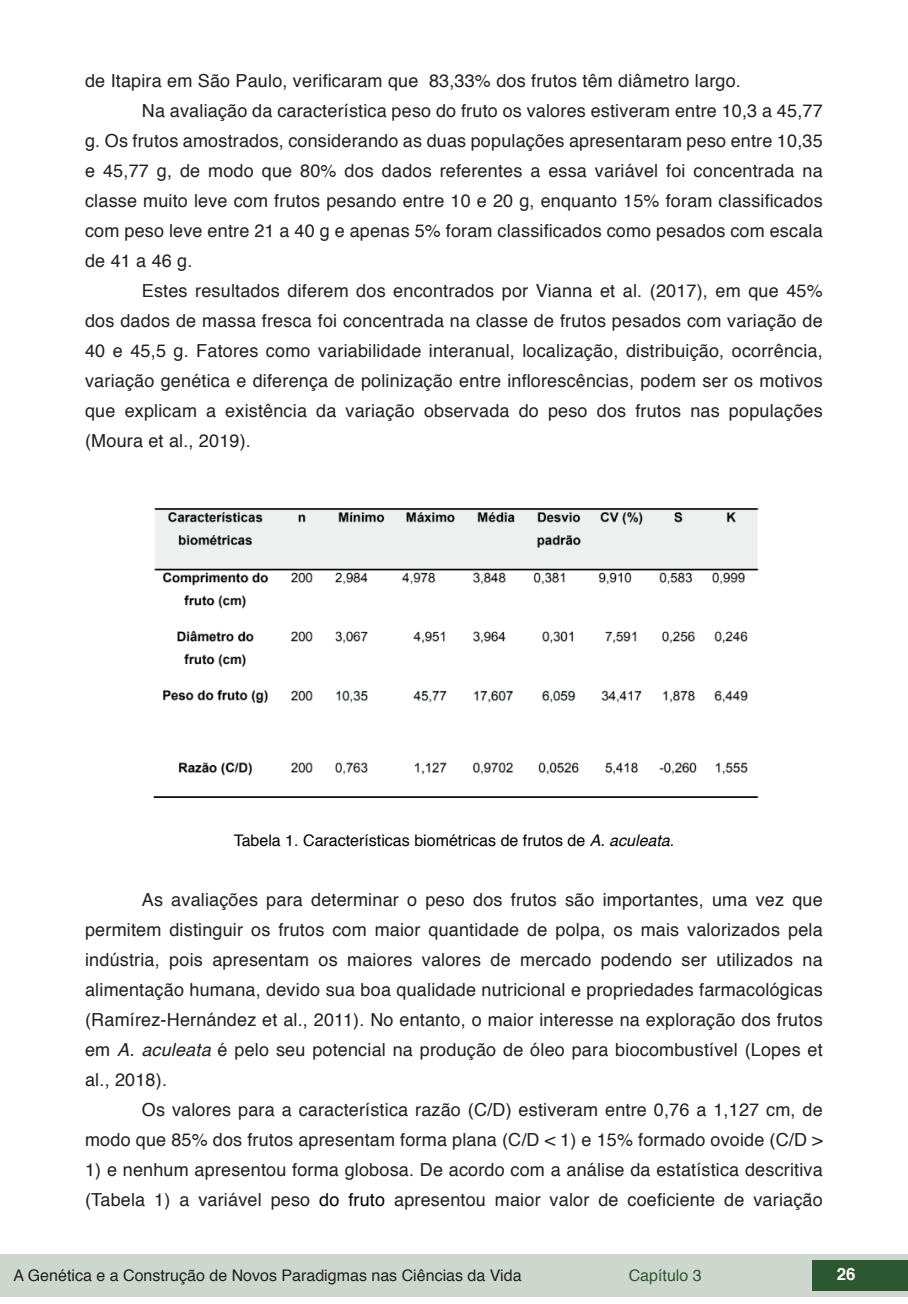
<style>
.page{position:relative;width:908px;height:1304px;background:#fff}
.page>*{position:absolute;margin:0;border:0;box-sizing:border-box;transform-origin:0 0}
.t1{font:18px/30px "Helvetica";letter-spacing:.01em;color:#231f20;text-align:justify}
.t2{font:700 16.8px "Helvetica";color:#fff}
.t3{font:16px "Helvetica";color:#231f20}
.t4{font:16px "Helvetica";color:#000}
.t5{font:16px "Helvetica";color:#2d5730}
.s1{font-style:italic}
.s2{color:#000001}
</style>
<div class="page">
<div style="left:0;top:1254px;width:906px;height:43px;background:#cdd7ce"></div>
<div style="left:812px;top:1261px;width:95px;height:30px;background:#2d5730"></div>
<img style="left:153px;top:508px;width:605px;height:290px">
<p class="t1" style="left:85px;top:66px;width:657px">de Itapira em São Paulo, verificaram que 83,33% dos frutos têm diâmetro largo.</p>
<p class="t1" style="left:142px;top:96px;width:682px">Na avaliação da característica peso do fruto os valores estiveram entre 10,3 a 45,77</p>
<p class="t1" style="left:85px;top:126px;width:738px">g. Os frutos amostrados, considerando as duas populações apresentaram peso entre 10,35</p>
<p class="t1" style="left:85px;top:156px;width:738px">e 45,77 g, de modo que 80% dos dados referentes a essa variável foi concentrada na</p>
<p class="t1" style="left:85px;top:186px;width:738px">classe muito leve com frutos pesando entre 10 e 20 g, enquanto 15% foram classificados</p>
<p class="t1" style="left:85px;top:216px;width:738px">com peso leve entre 21 a 40 g e apenas 5% foram classificados como pesados com escala</p>
<p class="t1" style="left:85px;top:246px;width:109px">de 41 a 46 g.</p>
<p class="t1" style="left:142px;top:276px;width:682px">Estes resultados diferem dos encontrados por Vianna et al. (2017), em que 45%</p>
<p class="t1" style="left:85px;top:306px;width:738px">dos dados de massa fresca foi concentrada na classe de frutos pesados com variação de</p>
<p class="t1" style="left:85px;top:336px;width:738px">40 e 45,5 g. Fatores como variabilidade interanual, localização, distribuição, ocorrência,</p>
<p class="t1" style="left:85px;top:366px;width:738px">variação genética e diferença de polinização entre inflorescências, podem ser os motivos</p>
<p class="t1" style="left:85px;top:396px;width:738px">que explicam a existência da variação observada do peso dos frutos nas populações</p>
<p class="t1" style="left:85px;top:427px;width:167px">(Moura et al., 2019).</p>
<p class="t4" style="left:233px;top:828px;width:442px">Tabela 1. Características biométricas de frutos de <span class="s1">A. aculeata</span>.</p>
<p class="t1" style="left:85px;top:885px;width:738px;text-indent:57px">As avaliações para determinar o peso dos frutos são importantes, uma vez que permitem distinguir os frutos com maior quantidade de polpa, os mais valorizados pela indústria, pois apresentam os maiores valores de mercado podendo ser utilizados na alimentação humana, devido sua boa qualidade nutricional e propriedades farmacológicas (Ramírez-Hernández et al., 2011). No entanto, o maior interesse na exploração dos frutos em <span class="s1">A. aculeata</span> é pelo seu potencial na produção de óleo para biocombustível (Lopes et al., 2018).</p>
<p class="t1" style="left:85px;top:1095px;width:738px;text-align:right">Os valores para a característica razão (C/D) estiveram entre 0,76 a 1,127 cm, de<br>modo que 85% dos frutos apresentam forma plana (C/D &lt; 1) e 15% formado ovoide (C/D &gt;</p>
<p class="t1" style="left:85px;top:1155px;width:738px">1) e nenhum apresentou forma globosa. De acordo com a análise da estatística descritiva (Tabela 1) a variável peso <span class="s2">do fruto</span> apresentou maior valor de coeficiente de variação</p>
<p class="t3" style="left:14px;top:1263px;width:509px">A Genética e a Construção de Novos Paradigmas nas Ciências da Vida</p>
<p class="t5" style="left:628px;top:1263px;width:74px">Capítulo 3</p>
<p class="t2" style="left:836px;top:1261px;width:20px">26</p>
</div>
